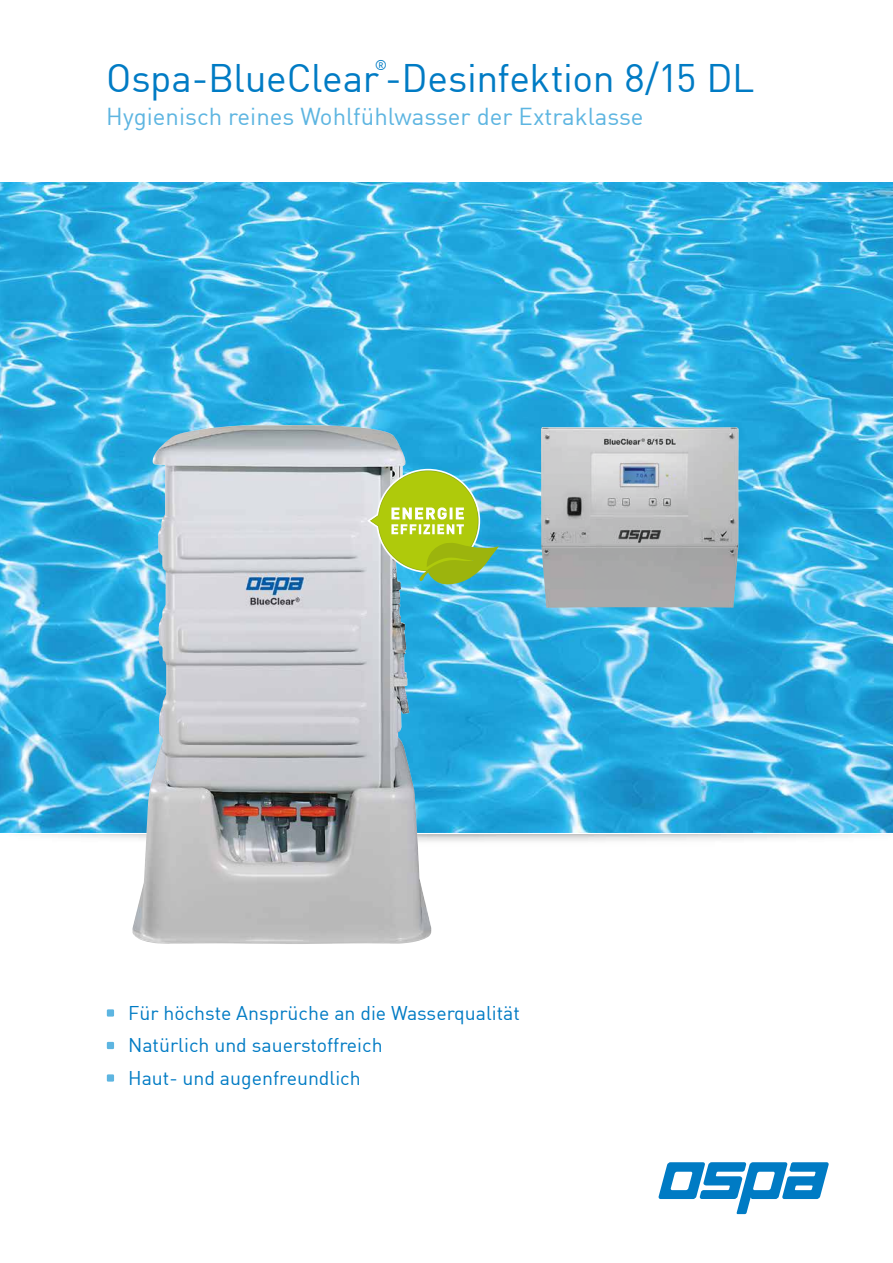
<style>
.page{position:relative;width:893px;height:1263px;background:#fff}
.page>*{position:absolute;margin:0;border:0;box-sizing:border-box;transform-origin:0 0}
.t1{font:39px "DIN";letter-spacing:-.01em;color:#007bc4}
.t2{font:24px "DIN";color:#5db5e1}
.t3{font:19.5px/32.5px "DIN";color:#007bc4}
.t4{font:13.95px "DIN";color:#007bc4}
</style>
<div class="page">
<svg style="left:658px;top:1162px;width:171px;height:52px"></svg>
<div style="left:107px;top:1009px;width:7px;height:7px;background:#5db5e1"></div>
<div style="left:107px;top:1042px;width:7px;height:7px;background:#5db5e1"></div>
<div style="left:107px;top:1074px;width:7px;height:7px;background:#5db5e1"></div>
<img style="left:0;top:182px;width:893px;height:660px">
<hr style="left:0;top:833px;width:893px;height:1px;background:#fff">
<img style="left:133px;top:425px;width:300px;height:519px">
<svg style="left:367px;top:469px;width:132px;height:117px;background:#9ec76e"></svg>
<img style="left:541px;top:427px;width:198px;height:181px">
<p class="t4" style="left:375px;top:56px;width:14px">®</p>
<p class="t2" style="left:106px;top:101px;width:539px">Hygienisch reines Wohlfühlwasser der Extraklasse</p>
<h1 class="t1" style="left:106px;top:53px;width:650px">Ospa-BlueClear -Desinfektion 8/15 DL</h1>
<p class="t3" style="left:128px;top:996px;width:393px">Für höchste Ansprüche an die Wasserqualität<br>Natürlich und sauerstoffreich<br>Haut- und augenfreundlich</p>
</div>
